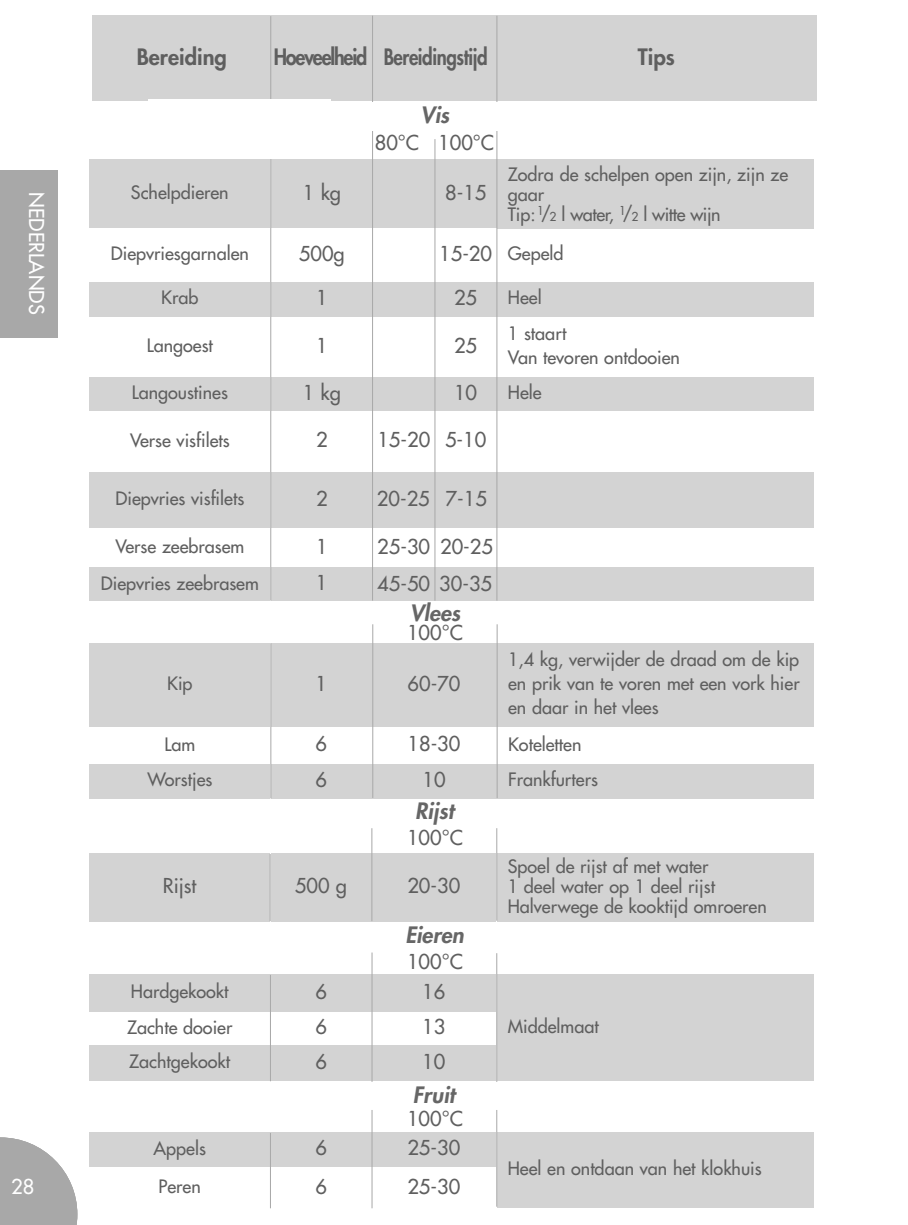
<style>
.page{position:relative;width:908px;height:1225px;background:#fff}
.page>*{position:absolute;margin:0;border:0;box-sizing:border-box;transform-origin:0 0}
.t1{font:800 22px "Futura";letter-spacing:-.025em;color:#5f5f5f;scale:.9 1}
.t2{font:italic 800 22px "Futura";color:#666}
.t3{font:800 22px "Futura";color:#5f5f5f}
.t4{font:800 22px "Futura";letter-spacing:-.025em;color:#5f5f5f}
.t5{font:20px "Futura";color:#5f5f5f}
.t6{font:20px "Futura";color:#fff}
.t7{font:18px/20px "Futura";color:#5f5f5f}
.s1{font-size:12px}
.s2{font-size:20px}
.s3{font-size:18px}
</style>
<div class="page">
<svg style="left:0;top:1137px;width:77px;height:88px"></svg>
<div style="left:89px;top:159px;width:181px;height:69px;background:#d3d3d3"></div>
<div style="left:271px;top:159px;width:101px;height:69px;background:#d3d3d3"></div>
<div style="left:373px;top:159px;width:123px;height:69px;background:#d3d3d3"></div>
<div style="left:497px;top:159px;width:316px;height:73px;background:#d3d3d3"></div>
<div style="left:497px;top:229px;width:316px;height:52px;background:#fff"></div>
<div style="left:89px;top:282px;width:181px;height:34px;background:#d3d3d3"></div>
<div style="left:271px;top:282px;width:102px;height:34px;background:#d3d3d3"></div>
<div style="left:372px;top:282px;width:124px;height:34px;background:#d3d3d3"></div>
<div style="left:497px;top:282px;width:316px;height:34px;background:#d3d3d3"></div>
<div style="left:89px;top:377px;width:181px;height:34px;background:#d3d3d3"></div>
<div style="left:271px;top:377px;width:101px;height:34px;background:#d3d3d3"></div>
<div style="left:373px;top:377px;width:123px;height:34px;background:#d3d3d3"></div>
<div style="left:497px;top:377px;width:316px;height:34px;background:#d3d3d3"></div>
<div style="left:89px;top:472px;width:181px;height:55px;background:#d3d3d3"></div>
<div style="left:271px;top:472px;width:101px;height:55px;background:#d3d3d3"></div>
<div style="left:372px;top:472px;width:62px;height:55px;background:#d3d3d3"></div>
<div style="left:434px;top:472px;width:63px;height:55px;background:#d3d3d3"></div>
<div style="left:497px;top:472px;width:316px;height:55px;background:#d3d3d3"></div>
<div style="left:89px;top:567px;width:181px;height:34px;background:#d3d3d3"></div>
<div style="left:271px;top:567px;width:101px;height:34px;background:#d3d3d3"></div>
<div style="left:372px;top:567px;width:441px;height:34px;background:#d3d3d3"></div>
<div style="left:89px;top:643px;width:181px;height:84px;background:#d3d3d3"></div>
<div style="left:271px;top:643px;width:100px;height:84px;background:#d3d3d3"></div>
<div style="left:371px;top:643px;width:125px;height:84px;background:#d3d3d3"></div>
<div style="left:497px;top:643px;width:316px;height:84px;background:#d3d3d3"></div>
<div style="left:89px;top:764px;width:181px;height:34px;background:#d3d3d3"></div>
<div style="left:271px;top:764px;width:100px;height:34px;background:#d3d3d3"></div>
<div style="left:371px;top:764px;width:125px;height:34px;background:#d3d3d3"></div>
<div style="left:497px;top:764px;width:316px;height:34px;background:#d3d3d3"></div>
<hr style="left:270px;top:643px;width:1px;height:155px;background:#a8a8a8">
<hr style="left:372px;top:624px;width:1px;height:174px;background:#a8a8a8">
<hr style="left:496px;top:624px;width:1px;height:174px;background:#a8a8a8">
<div style="left:88px;top:852px;width:726px;height:70px;background:#d3d3d3"></div>
<hr style="left:269px;top:854px;width:1px;height:67px;background:#a8a8a8">
<hr style="left:371px;top:828px;width:1px;height:93px;background:#a8a8a8">
<hr style="left:496px;top:828px;width:1px;height:92px;background:#a8a8a8">
<svg style="left:89px;top:973px;width:725px;height:108px;fill:#d3d3d3"></svg>
<div style="left:89px;top:974px;width:181px;height:37px;background:#d3d3d3"></div>
<div style="left:271px;top:974px;width:100px;height:37px;background:#d3d3d3"></div>
<div style="left:371px;top:974px;width:125px;height:37px;background:#d3d3d3"></div>
<div style="left:497px;top:974px;width:316px;height:106px;background:#d3d3d3"></div>
<div style="left:89px;top:1012px;width:181px;height:32px;background:#fff"></div>
<div style="left:271px;top:1012px;width:100px;height:32px;background:#fff"></div>
<div style="left:371px;top:1012px;width:125px;height:32px;background:#fff"></div>
<div style="left:89px;top:1045px;width:181px;height:35px;background:#d3d3d3"></div>
<div style="left:271px;top:1045px;width:100px;height:35px;background:#d3d3d3"></div>
<div style="left:371px;top:1045px;width:125px;height:35px;background:#d3d3d3"></div>
<hr style="left:270px;top:974px;width:1px;height:107px;background:#a8a8a8">
<hr style="left:371px;top:952px;width:1px;height:129px;background:#a8a8a8">
<hr style="left:496px;top:953px;width:1px;height:128px;background:#a8a8a8">
<div style="left:88px;top:1131px;width:726px;height:77px;background:#d3d3d3"></div>
<div style="left:89px;top:1167px;width:181px;height:40px;background:#fff"></div>
<div style="left:271px;top:1167px;width:100px;height:40px;background:#fff"></div>
<div style="left:371px;top:1167px;width:125px;height:40px;background:#fff"></div>
<hr style="left:270px;top:1132px;width:1px;height:76px;background:#a8a8a8">
<hr style="left:371px;top:1110px;width:1px;height:98px;background:#a8a8a8">
<hr style="left:496px;top:1110px;width:1px;height:96px;background:#a8a8a8">
<hr style="left:434px;top:139px;width:1px;height:461px;background:#a8a8a8">
<div style="left:92px;top:16px;width:179px;height:85px;background:#d3d3d3"></div>
<div style="left:270px;top:16px;width:101px;height:85px;background:#d3d3d3"></div>
<div style="left:371px;top:16px;width:128px;height:85px;background:#d3d3d3"></div>
<div style="left:496px;top:16px;width:320px;height:85px;background:#d3d3d3"></div>
<hr style="left:270px;top:16px;width:1px;height:584px;background:#a8a8a8">
<hr style="left:372px;top:16px;width:1px;height:584px;background:#a8a8a8">
<hr style="left:496px;top:16px;width:1px;height:584px;background:#a8a8a8">
<div style="left:372px;top:102px;width:125px;height:28px;background:#fff"></div>
<div style="left:149px;top:99px;width:182px;height:60px;background:#fff"></div>
<hr style="left:907px;top:0;width:1px;height:78px;background:#a8a8a8">
<div style="left:0;top:170px;width:58px;height:167px;background:#a8a8a8"></div>
<p class="t6" style="left:46px;top:192px;width:124px;rotate:90deg">NEDERLANDS</p>
<p class="t6" style="left:11px;top:1176px;width:25px">28</p>
<p class="t3" style="left:137px;top:46px;width:92px">Bereiding</p>
<p class="t1" style="left:273px;top:46px;width:239px">Hoeveelheid Bereidingstijd</p>
<p class="t4" style="left:637px;top:46px;width:38px">Tips</p>
<p class="t2" style="left:420px;top:104px;width:30px">Vis</p>
<p class="t5" style="left:374px;top:133px;width:121px">80°C 100°C</p>
<p class="t7" style="left:131px;top:184px;width:99px">Schelpdieren</p>
<p class="t5" style="left:302px;top:182px;width:40px">1 kg</p>
<p class="t5" style="left:445px;top:182px;width:43px">8-15</p>
<p class="t7" style="left:507px;top:166px;width:282px">Zodra de schelpen open zijn, zijn ze gaar<br>Tip:<sup>1</sup>/<span class="s1">2</span> l water, <sup>1</sup>/<span class="s1">2</span> l witte wijn</p>
<p class="t7" style="left:111px;top:244px;width:139px">Diepvriesgarnalen</p>
<p class="t5" style="left:299px;top:243px;width:47px">500g</p>
<p class="t7" style="left:439px;top:245px;width:126px"><span class="s2">15-20</span> Gepeld</p>
<p class="t7" style="left:161px;top:289px;width:39px">Krab</p>
<p class="t5" style="left:316px;top:288px;width:13px">1</p>
<p class="t5" style="left:454px;top:288px;width:25px">25</p>
<p class="t7" style="left:507px;top:289px;width:35px">Heel</p>
<p class="t7" style="left:147px;top:337px;width:68px">Langoest</p>
<p class="t5" style="left:316px;top:335px;width:13px">1</p>
<p class="t5" style="left:454px;top:335px;width:25px">25</p>
<p class="t7" style="left:507px;top:323px;width:173px;line-height:24px">1 staart<br>Van tevoren ontdooien</p>
<p class="t7" style="left:132px;top:384px;width:98px">Langoustines</p>
<p class="t5" style="left:302px;top:383px;width:40px">1 kg</p>
<p class="t5" style="left:454px;top:383px;width:29px">1<span class="s3">1</span>0<span class="s3">0</span></p>
<p class="t7" style="left:507px;top:384px;width:35px">Hele</p>
<p class="t7" style="left:130px;top:431px;width:101px">Verse visfilets</p>
<p class="t5" style="left:316px;top:430px;width:13px">2</p>
<p class="t5" style="left:377px;top:430px;width:110px">15-20 5-10</p>
<p class="t7" style="left:115px;top:490px;width:130px">Diepvries visfilets</p>
<p class="t5" style="left:316px;top:488px;width:13px">2</p>
<p class="t5" style="left:377px;top:488px;width:111px">20-25 7-15</p>
<p class="t7" style="left:115px;top:537px;width:130px">Verse zeebrasem</p>
<p class="t5" style="left:316px;top:536px;width:13px">1</p>
<p class="t5" style="left:377px;top:537px;width:117px">25-30 20-25</p>
<p class="t7" style="left:101px;top:574px;width:159px">Diepvries zeebrasem</p>
<p class="t5" style="left:316px;top:573px;width:13px">1</p>
<p class="t5" style="left:377px;top:573px;width:116px">45-50 30-35</p>
<p class="t2" style="left:409px;top:603px;width:52px">Vlees</p>
<p class="t5" style="left:407px;top:622px;width:57px">100°C</p>
<p class="t7" style="left:167px;top:675px;width:27px">Kip</p>
<p class="t5" style="left:315px;top:673px;width:13px">1</p>
<p class="t5" style="left:407px;top:673px;width:54px">60-70</p>
<p class="t7" style="left:508px;top:649px;width:293px;line-height:24px;text-align:justify">1,4 kg, verwijder de draad om de kip en prik van te voren met een vork hier en daar in het vlees</p>
<p class="t7" style="left:164px;top:735px;width:32px">Lam</p>
<p class="t5" style="left:315px;top:734px;width:13px">6</p>
<p class="t5" style="left:407px;top:734px;width:54px">18-30</p>
<p class="t7" style="left:508px;top:735px;width:75px">Koteletten</p>
<p class="t7" style="left:147px;top:771px;width:66px">Worstjes</p>
<p class="t5" style="left:315px;top:769px;width:13px">6</p>
<p class="t5" style="left:422px;top:769px;width:25px">10</p>
<p class="t7" style="left:508px;top:771px;width:91px">Frankfurters</p>
<p class="t2" style="left:415px;top:800px;width:40px">Rijst</p>
<p class="t5" style="left:407px;top:828px;width:57px">100°C</p>
<p class="t5" style="left:163px;top:876px;width:35px">Rijst</p>
<p class="t5" style="left:295px;top:876px;width:54px">500 g</p>
<p class="t5" style="left:407px;top:876px;width:54px">20-30</p>
<p class="t2" style="left:405px;top:924px;width:60px">Eieren</p>
<p class="t5" style="left:407px;top:951px;width:57px">100°C</p>
<p class="t7" style="left:507px;top:857px;width:260px">Spoel de rijst af met water<br>1 deel water op 1 deel rijst<br>Halverwege de kooktijd omroeren</p>
<p class="t7" style="left:131px;top:983px;width:99px">Hardgekookt</p>
<p class="t5" style="left:315px;top:981px;width:13px">6</p>
<p class="t5" style="left:422px;top:981px;width:25px">16</p>
<p class="t7" style="left:127px;top:1018px;width:107px">Zachte dooier</p>
<p class="t5" style="left:315px;top:1017px;width:13px">6</p>
<p class="t5" style="left:422px;top:1017px;width:25px">13</p>
<p class="t7" style="left:507px;top:1017px;width:92px">Middelmaat</p>
<p class="t7" style="left:129px;top:1053px;width:102px">Zachtgekookt</p>
<p class="t5" style="left:315px;top:1051px;width:13px">6</p>
<p class="t5" style="left:422px;top:1051px;width:25px">10</p>
<p class="t2" style="left:412px;top:1084px;width:44px">Fruit</p>
<p class="t5" style="left:407px;top:1108px;width:57px">100°C</p>
<p class="t7" style="left:153px;top:1139px;width:54px">Appels</p>
<p class="t5" style="left:315px;top:1138px;width:13px">6</p>
<p class="t5" style="left:407px;top:1138px;width:54px">25-30</p>
<p class="t7" style="left:158px;top:1177px;width:44px">Peren</p>
<p class="t5" style="left:315px;top:1176px;width:13px">6</p>
<p class="t5" style="left:407px;top:1176px;width:54px">25-30</p>
<p class="t7" style="left:507px;top:1159px;width:255px">Heel en ontdaan van het klokhuis</p>
</div>
